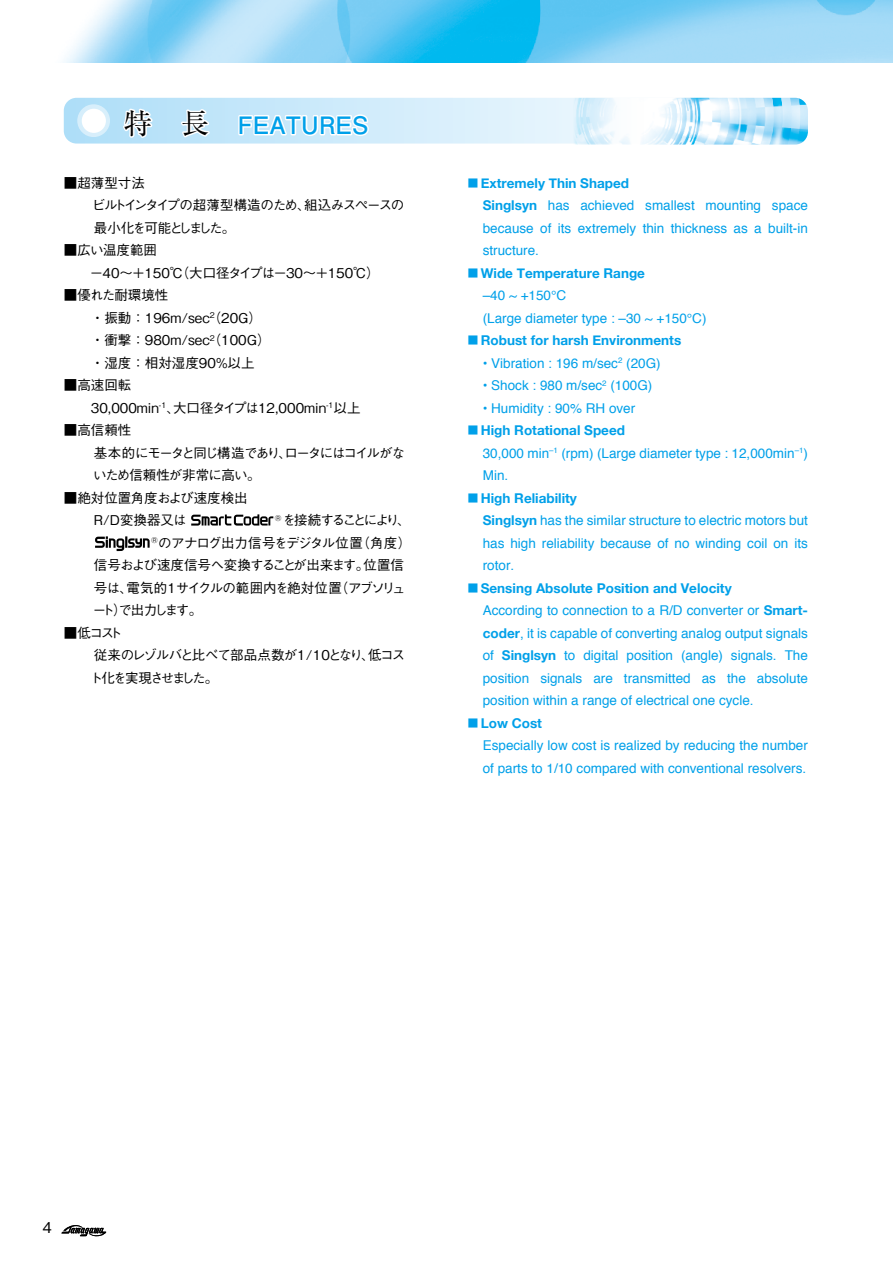
<style>
.page{position:relative;width:893px;height:1263px;background:#fff}
.page>*{position:absolute;margin:0;border:0;box-sizing:border-box;transform-origin:0 0}
.t1{font:700 24px "Futo Go B101 Pro";color:#00a0e9}
.t2{font:500 15px "Gothic BBB Pr 6";color:#000}
.t3{font:13.5px/22.5px "Helvetica";color:#00a0e9;text-align:justify}
.t4{font:500 13.5px/22.5px "Gothic BBB Pr 6";color:#000}
.t5{font:700 13.5px "Helvetica Neue";color:#00a0e9}
.t6{font:500 13.5px/22.5px "Gothic BBB Pr 6";letter-spacing:-.06em;color:#000}
.t7{font:500 13.5px/22.5px "Gothic BBB Pr 6";letter-spacing:-.1em;color:#000}
.t8{font:500 13.5px/22.5px "Gothic BBB Pr 6";letter-spacing:-.075em;color:#000}
.t9{font:500 13.5px "Gothic BBB Pr 6";letter-spacing:-.07em;color:#000}
.t10{font:500 13.5px "Gothic BBB Pr 6";letter-spacing:-.155em;color:#000}
.t11{font:500 13.5px "Gothic BBB Pr 6";letter-spacing:-.035em;color:#000}
.t12{font:500 7.8px "Gothic BBB Pr 6";color:#000}
.s1{font-family:"Ryumin Pro";font-weight:400;font-size:28.5px;color:#000}
.s2{font-family:"Futo Go B101 Pro";font-size:10.5px}
.s3{font-family:"Helvetica Neue";font-weight:700}
</style>
<div class="page">
<img style="left:63px;top:0;width:830px;height:63px">
<svg style="left:95px;top:536px;width:55px;height:15px"></svg>
<svg style="left:191px;top:514px;width:82px;height:12px"></svg>
<img style="left:575px;top:144px;width:224px;height:1px">
<svg style="left:61px;top:1225px;width:45px;height:11px"></svg>
<svg style="left:64px;top:36px;width:746px;height:108px"></svg>
<h1 class="t1" style="left:124px;top:106px;width:246px"><span class="s1">特 長　</span>FEATURES</h1>
<p class="t7" style="left:92px;top:171px;width:314px;text-indent:-28px">■超薄型寸法<br>ビルトインタイプの超薄型構造のため、組込みスペースの最小化を可能としました。</p>
<p class="t4" style="left:64px;top:238px;width:317px">■広い温度範囲<br>　　－40～＋150℃（大口径タイプは－30～＋150℃）</p>
<p class="t4" style="left:91px;top:283px;width:173px;text-indent:-27px">■優れた耐環境性<br>・振動：196m/sec（20G）</p>
<p class="t12" style="left:210px;top:309px;width:6px">2</p>
<p class="t4" style="left:91px;top:328px;width:181px">・衝撃：980m/sec（100G）</p>
<p class="t12" style="left:210px;top:332px;width:6px">2</p>
<p class="t4" style="left:91px;top:351px;width:165px">・湿度：相対湿度90％以上</p>
<p class="t4" style="left:64px;top:373px;width:298px">■高速回転<br>　　30,000min<sup>-1</sup>、大口径タイプは12,000min<sup>-1</sup>以上</p>
<p class="t8" style="left:93px;top:418px;width:314px;text-indent:-29px">■高信頼性<br>基本的にモータと同じ構造であり、ロータにはコイルがないため信頼性が非常に高い。</p>
<p class="t4" style="left:94px;top:486px;width:155px;text-indent:-30px">■絶対位置角度および速度検出<br>R/D変換器又は</p>
<p class="t6" style="left:93px;top:508px;width:320px;text-indent:182px"><sup>®</sup> を接続することにより、　　　 <sup>®</sup>のアナログ出力信号をデジタル位置（角度）信号および速度信号へ変換することが出来ます。位置信号は、電気的1サイクルの範囲内を絶対位置（アブソリュート）で出力します。</p>
<p class="t11" style="left:64px;top:622px;width:60px">■低コスト</p>
<p class="t9" style="left:94px;top:644px;width:313px">従来のレゾルバと比べて部品点数が1/10となり、低コス</p>
<p class="t10" style="left:90px;top:667px;width:130px">ト化を実現させました。</p>
<p class="t5" style="left:468px;top:172px;width:163px"><span class="s2">■</span> Extremely Thin Shaped</p>
<p class="t3" style="left:483px;top:194px;width:327px"><span class="s3">Singlsyn</span> has achieved smallest mounting space because of its extremely thin thickness as a built-in structure.</p>
<p class="t5" style="left:468px;top:262px;width:179px"><span class="s2">■</span> Wide Temperature Range</p>
<p class="t3" style="left:483px;top:284px;width:225px">–40 ~ +150°C<br>(Large diameter type : –30 ~ +150°C)</p>
<p class="t5" style="left:468px;top:330px;width:215px"><span class="s2">■</span> Robust for harsh Environments</p>
<p class="t3" style="left:483px;top:352px;width:179px">• Vibration : 196 m/sec<sup>2</sup> (20G)</p>
<p class="t3" style="left:483px;top:374px;width:171px">• Shock : 980 m/sec<sup>2</sup> (100G)</p>
<p class="t3" style="left:483px;top:397px;width:154px">• Humidity : 90% RH over</p>
<p class="t5" style="left:468px;top:420px;width:159px"><span class="s2">■</span> High Rotational Speed</p>
<p class="t3" style="left:483px;top:442px;width:327px">30,000 min<sup>–1</sup> (rpm) (Large diameter type : 12,000min<sup>–1</sup>)<br>Min.</p>
<p class="t5" style="left:468px;top:487px;width:111px"><span class="s2">■</span> High Reliability</p>
<p class="t3" style="left:483px;top:509px;width:327px"><span class="s3">Singlsyn</span> has the similar structure to electric motors but has high reliability because of no winding coil on its rotor.</p>
<p class="t5" style="left:468px;top:577px;width:265px"><span class="s2">■</span> Sensing Absolute Position and Velocity</p>
<p class="t3" style="left:483px;top:599px;width:327px">According to connection to a R/D converter or <span class="s3">Smart&shy;coder</span>, it is capable of converting analog output signals of <span class="s3">Singlsyn</span> to digital position (angle) signals. The position signals are transmitted as the absolute position within a range of electrical one cycle.</p>
<p class="t5" style="left:468px;top:712px;width:76px"><span class="s2">■</span> Low Cost</p>
<p class="t3" style="left:483px;top:734px;width:327px">Especially low cost is realized by reducing the number of parts to 1/10 compared with conventional resolvers.</p>
<p class="t2" style="left:43px;top:1215px;width:11px">4</p>
</div>
